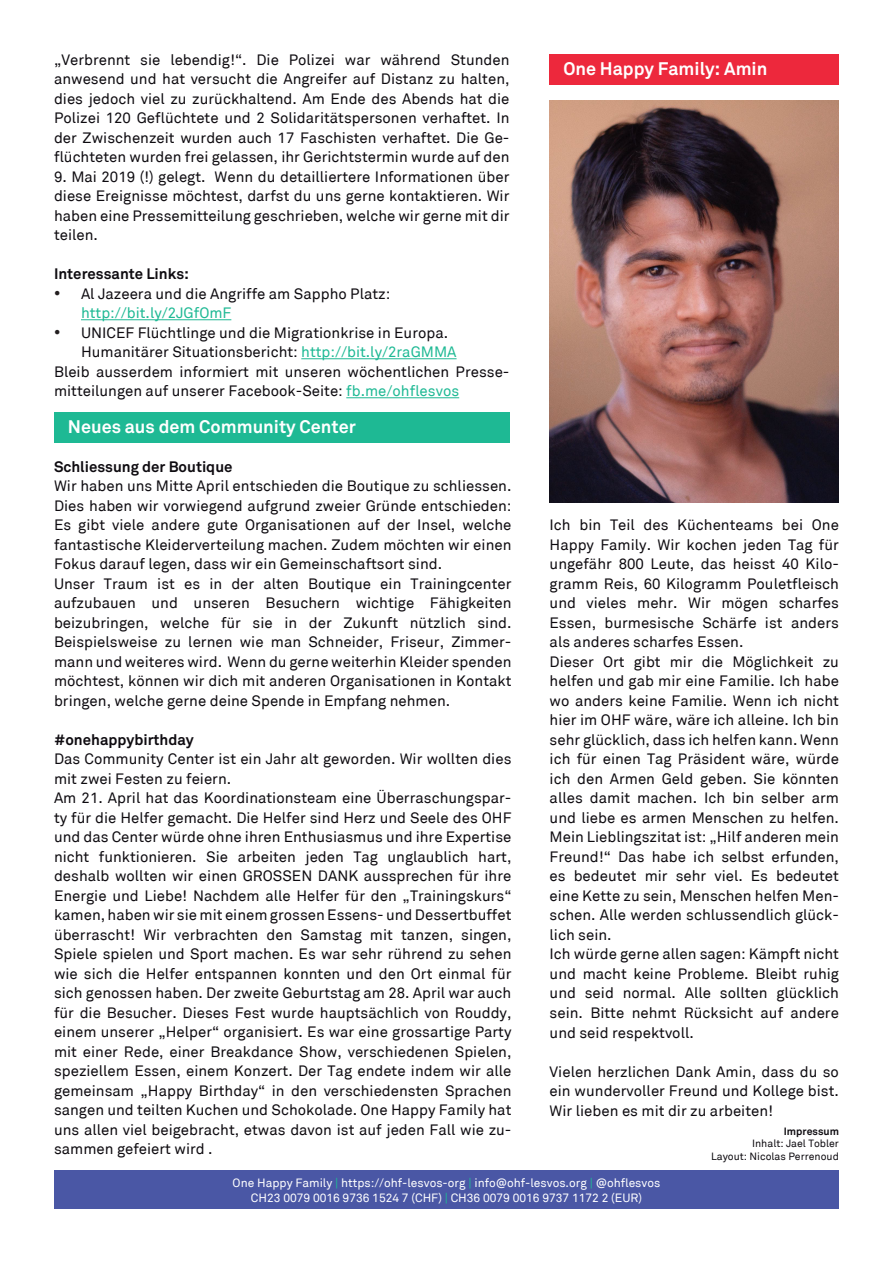
<style>
.page{position:relative;width:893px;height:1263px;background:#fff}
.page>*{position:absolute;margin:0;border:0;box-sizing:border-box;transform-origin:0 0}
.t1{font:700 18px "Akkurat";color:#fff}
.t2{font:15px/19.5px "Akkurat";color:#0e0b10;text-align:justify}
.t3{font:700 15px "Akkurat";color:#0e0b10}
.t4{font:12px "Akkurat";color:#fff}
.t5{font:10.5px "Akkurat";color:#0e0b10}
.t6{font:700 10.5px "Akkurat";color:#0e0b10}
.s1{font-family:"Times New Roman";font-size:18px;color:#231f20}
.s2{color:#1eb994}
</style>
<div class="page">
<div style="left:550px;top:54px;width:289px;height:31px;background:#ed283c"></div>
<img style="left:550px;top:101px;width:289px;height:402px">
<div style="left:54px;top:1170px;width:784px;height:39px;background:#4a57a5"></div>
<div style="left:54px;top:412px;width:455px;height:30px;background:#1eb994"></div>
<hr style="left:81px;top:319px;width:150px;height:1px;background:#1eb994">
<hr style="left:301px;top:358px;width:156px;height:1px;background:#1eb994">
<hr style="left:346px;top:397px;width:113px;height:1px;background:#1eb994">
<p class="t2" style="left:54px;top:50px;width:457px">„Verbrennt sie lebendig!“. Die Polizei war während Stunden anwesend und hat versucht die Angreifer auf Distanz zu halten, dies jedoch viel zu zurückhaltend. Am Ende des Abends hat die Polizei 120 Geflüchtete und 2 Solidaritätspersonen verhaftet. In der Zwischenzeit wurden auch 17 Faschisten verhaftet. Die Ge&shy;flüchteten wurden frei gelassen, ihr Gerichtstermin wurde auf den</p>
<p class="t2" style="left:54px;top:167px;width:457px">9. Mai 2019 (!) gelegt. Wenn du detailliertere Informationen über diese Ereignisse möchtest, darfst du uns gerne kontaktieren. Wir haben eine Pressemitteilung geschrieben, welche wir gerne mit dir teilen.</p>
<p class="t3" style="left:54px;top:265px;width:137px">Interessante Links:</p>
<p class="t2" style="left:81px;top:284px;width:311px;text-indent:-27px"><span class="s1">•</span> Al Jazeera und die Angriffe am Sappho Platz: <span class="s2">http://bit.ly/2JGfOmF</span></p>
<p class="t2" style="left:81px;top:323px;width:377px;text-indent:-27px"><span class="s1">•</span> UNICEF Flüchtlinge und die Migrationkrise in Europa.<br>Humanitärer Situationsbericht: <span class="s2">http://bit.ly/2raGMMA</span></p>
<p class="t2" style="left:54px;top:362px;width:457px">Bleib ausserdem informiert mit unseren wöchentlichen Presse&shy;mitteilungen auf unserer Facebook-Seite: <span class="s2">fb.me/ohflesvos</span></p>
<p class="t1" style="left:68px;top:415px;width:290px">Neues aus dem Community Center</p>
<p class="t3" style="left:54px;top:457px;width:180px">Schliessung der Boutique</p>
<p class="t2" style="left:54px;top:477px;width:459px">Wir haben uns Mitte April entschieden die Boutique zu schliessen.<br>Dies haben wir vorwiegend aufgrund zweier Gründe entschieden:<br>Es gibt viele andere gute Organisationen auf der Insel, welche fantastische Kleiderverteilung machen. Zudem möchten wir einen Fokus darauf legen, dass wir ein Gemeinschaftsort sind.</p>
<p class="t2" style="left:54px;top:574px;width:459px">Unser Traum ist es in der alten Boutique ein Trainingcenter aufzubauen und unseren Besuchern wichtige Fähigkeiten beizubringen, welche für sie in der Zukunft nützlich sind.<br>Beispielsweise zu lernen wie man Schneider, Friseur, Zimmer&shy;mann und weiteres wird. Wenn du gerne weiterhin Kleider spenden möchtest, können wir dich mit anderen Organisationen in Kontakt bringen, welche gerne deine Spende in Empfang nehmen.</p>
<p class="t3" style="left:54px;top:730px;width:141px">#onehappybirthday</p>
<p class="t2" style="left:54px;top:750px;width:459px">Das Community Center ist ein Jahr alt geworden. Wir wollten dies mit zwei Festen zu feiern.</p>
<p class="t2" style="left:54px;top:789px;width:459px">Am 21. April hat das Koordinationsteam eine Überraschungspar&shy;ty für die Helfer gemacht. Die Helfer sind Herz und Seele des OHF und das Center würde ohne ihren Enthusiasmus und ihre Expertise nicht funktionieren. Sie arbeiten jeden Tag unglaublich hart, deshalb wollten wir einen GROSSEN DANK aussprechen für ihre Energie und Liebe! Nachdem alle Helfer für den „Trainingskurs“ kamen, haben wir sie mit einem grossen Essens- und Dessertbuffet überrascht! Wir verbrachten den Samstag mit tanzen, singen, Spiele spielen und Sport machen. Es war sehr rührend zu sehen wie sich die Helfer entspannen konnten und den Ort einmal für sich genossen haben. Der zweite Geburtstag am 28. April war auch für die Besucher. Dieses Fest wurde hauptsächlich von Rouddy, einem unserer „Helper“ organisiert. Es war eine grossartige Party mit einer Rede, einer Breakdance Show, verschiedenen Spielen, speziellem Essen, einem Konzert. Der Tag endete indem wir alle gemeinsam „Happy Birthday“ in den verschiedensten Sprachen sangen und teilten Kuchen und Schokolade. One Happy Family hat uns allen viel beigebracht, etwas davon ist auf jeden Fall wie zu&shy;sammen gefeiert wird .</p>
<p class="t1" style="left:563px;top:58px;width:205px">One Happy Family: Amin</p>
<p class="t2" style="left:550px;top:516px;width:291px">Ich bin Teil des Küchenteams bei One Happy Family. Wir kochen jeden Tag für ungefähr 800 Leute, das heisst 40 Kilo&shy;gramm Reis, 60 Kilogramm Pouletfleisch und vieles mehr. Wir mögen scharfes Essen, burmesische Schärfe ist anders als anderes scharfes Essen.</p>
<p class="t2" style="left:550px;top:652px;width:291px">Dieser Ort gibt mir die Möglichkeit zu helfen und gab mir eine Familie. Ich habe wo anders keine Familie. Wenn ich nicht hier im OHF wäre, wäre ich alleine. Ich bin sehr glücklich, dass ich helfen kann. Wenn ich für einen Tag Präsident wäre, würde ich den Armen Geld geben. Sie könnten alles damit machen. Ich bin selber arm und liebe es armen Menschen zu helfen.<br>Mein Lieblingszitat ist: „Hilf anderen mein Freund!“ Das habe ich selbst erfunden, es bedeutet mir sehr viel. Es bedeutet eine Kette zu sein, Menschen helfen Men&shy;schen. Alle werden schlussendlich glück&shy;lich sein.</p>
<p class="t2" style="left:550px;top:945px;width:291px">Ich würde gerne allen sagen: Kämpft nicht und macht keine Probleme. Bleibt ruhig und seid normal. Alle sollten glücklich sein. Bitte nehmt Rücksicht auf andere und seid respektvoll.</p>
<p class="t2" style="left:550px;top:1062px;width:291px">Vielen herzlichen Dank Amin, dass du so ein wundervoller Freund und Kollege bist.<br>Wir lieben es mit dir zu arbeiten!</p>
<p class="t6" style="left:784px;top:1124px;width:57px">Impressum</p>
<p class="t5" style="left:752px;top:1137px;width:88px">Inhalt: Jael Tobler</p>
<p class="t5" style="left:711px;top:1150px;width:129px">Layout: Nicolas Perrenoud</p>
<p class="t4" style="left:233px;top:1176px;width:429px">One Happy Family <span class="s2">|</span> https://ohf-lesvos-org <span class="s2">|</span> info@ohf-lesvos.org <span class="s2">|</span> @ohflesvos</p>
<p class="t4" style="left:251px;top:1190px;width:393px">CH23 0079 0016 9736 1524 7 (CHF) <span class="s2">|</span> CH36 0079 0016 9737 1172 2 (EUR)</p>
</div>
